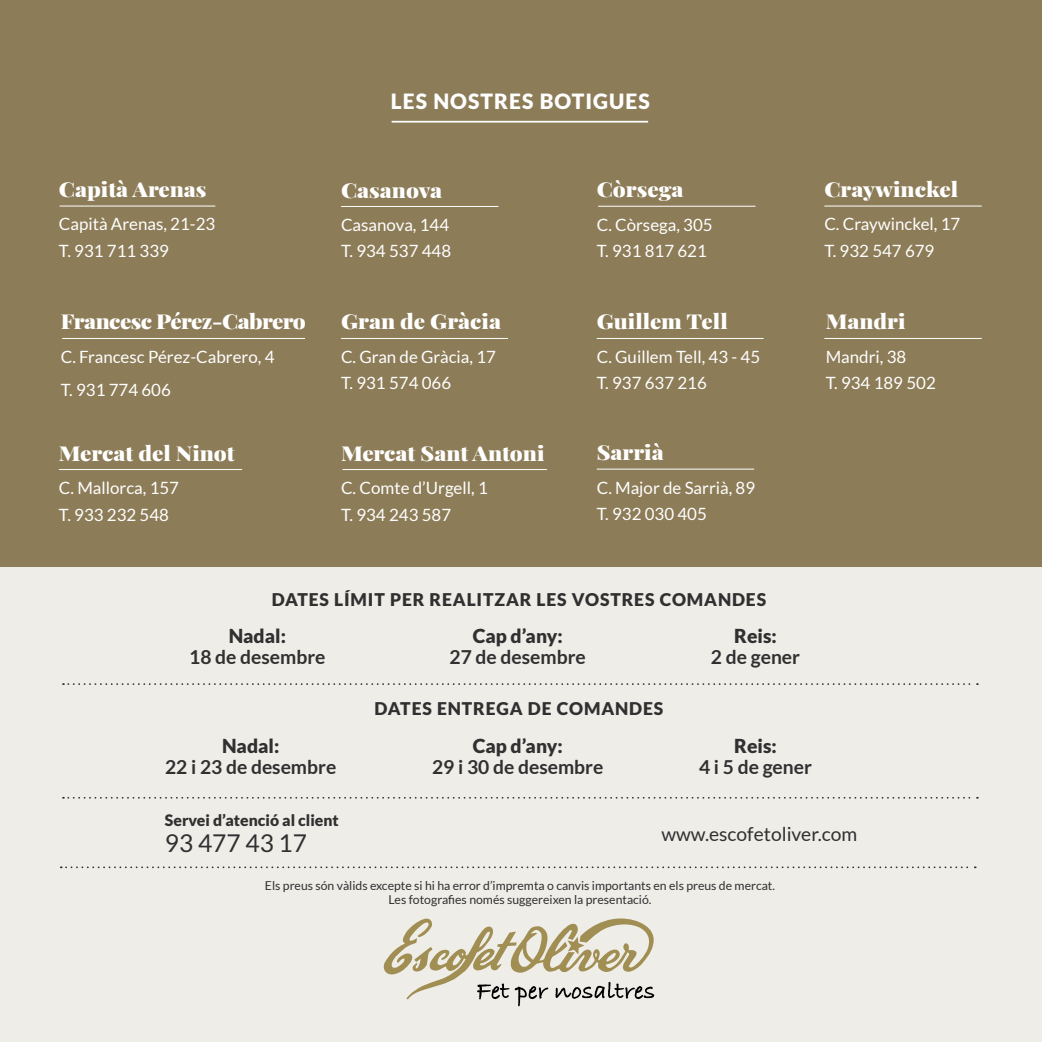
<style>
.page{position:relative;width:1042px;height:1042px;background:#fff}
.page>*{position:absolute;margin:0;border:0;box-sizing:border-box;transform-origin:0 0}
.t1{font:24.5px "Lato";color:#312f30}
.t2{font:900 21px "Lato";letter-spacing:.05em;color:#fff}
.t3{font:900 20.47px "Playfair Display";color:#fff;scale:1.1 1}
.t4{font:900 20.47px "Playfair Display";letter-spacing:-.025em;color:#fff;scale:1.1 1}
.t5{font:700 19.25px "Lato";color:#312f30}
.t6{font:900 19.25px "Lato";color:#312f30}
.t7{font:19.25px "Lato";color:#312f30}
.t8{font:900 17.5px "Lato";letter-spacing:.05em;color:#312f30}
.t9{font:16.97px/26.6px "Lato";color:#fff}
.t10{font:900 15.75px "Lato";color:#312f30}
.t11{font:12.25px/14px "Lato";color:#312f30;text-align:center}
</style>
<div class="page">
<div style="left:0;top:0;width:1042px;height:568px;background:#8d7c58"></div>
<hr style="left:341px;top:206px;width:157px;height:1px;background:#fff">
<hr style="left:342px;top:469px;width:205px;height:1px;background:#fff">
<hr style="left:341px;top:338px;width:167px;height:1px;background:#fff">
<hr style="left:598px;top:206px;width:157px;height:1px;background:#fff">
<hr style="left:597px;top:469px;width:157px;height:1px;background:#fff">
<hr style="left:597px;top:338px;width:166px;height:1px;background:#fff">
<hr style="left:824px;top:206px;width:158px;height:1px;background:#fff">
<hr style="left:824px;top:338px;width:158px;height:1px;background:#fff">
<hr style="left:59px;top:469px;width:183px;height:1px;background:#fff">
<hr style="left:62px;top:338px;width:243px;height:1px;background:#fff">
<hr style="left:60px;top:206px;width:155px;height:1px;background:#fff">
<hr style="left:392px;top:121px;width:256px;height:2px;background:#fff">
<div style="left:0;top:568px;width:1042px;height:474px;background:#efede8"></div>
<svg style="left:63px;top:797px;width:915px;height:1px"></svg>
<svg style="left:63px;top:683px;width:915px;height:2px"></svg>
<svg style="left:61px;top:866px;width:915px;height:2px"></svg>
<svg style="left:384px;top:918px;width:270px;height:88px"></svg>
<p class="t2" style="left:391px;top:89px;width:260px">LES NOSTRES BOTIGUES</p>
<p class="t3" style="left:59px;top:173px;width:136px">Capità Arenas</p>
<p class="t9" style="left:59px;top:211px;width:158px">Capità Arenas, 21-23<br>T. 931 711 339</p>
<p class="t4" style="left:61px;top:306px;width:224px">Francesc Pérez-Cabrero</p>
<p class="t9" style="left:61px;top:340px;width:215px;line-height:33.4px">C. Francesc Pérez-Cabrero, 4<br>T. 931 774 606</p>
<p class="t3" style="left:59px;top:437px;width:161px">Mercat del Ninot</p>
<p class="t9" style="left:59px;top:474px;width:122px">C. Mallorca, 157<br>T. 933 232 548</p>
<p class="t3" style="left:341px;top:174px;width:93px">Casanova</p>
<p class="t9" style="left:341px;top:211px;width:112px">Casanova, 144<br>T. 934 537 448</p>
<p class="t3" style="left:341px;top:306px;width:147px">Gran de Gràcia</p>
<p class="t9" style="left:341px;top:343px;width:156px">C. Gran de Gràcia, 17<br>T. 931 574 066</p>
<p class="t3" style="left:341px;top:437px;width:186px">Mercat Sant Antoni</p>
<p class="t9" style="left:341px;top:474px;width:148px">C. Comte d’Urgell, 1<br>T. 934 243 587</p>
<p class="t3" style="left:597px;top:173px;width:80px">Còrsega</p>
<p class="t9" style="left:597px;top:211px;width:117px">C. Còrsega, 305<br>T. 931 817 621</p>
<p class="t3" style="left:597px;top:306px;width:121px">Guillem Tell</p>
<p class="t9" style="left:597px;top:343px;width:165px">C. Guillem Tell, 43 - 45<br>T. 937 637 216</p>
<p class="t3" style="left:597px;top:436px;width:62px">Sarrià</p>
<p class="t9" style="left:597px;top:474px;width:160px">C. Major de Sarrià, 89<br>T. 932 030 405</p>
<p class="t3" style="left:824px;top:173px;width:123px">Craywinckel</p>
<p class="t9" style="left:824px;top:211px;width:138px">C. Craywinckel, 17<br>T. 932 547 679</p>
<p class="t3" style="left:825px;top:306px;width:74px">Mandri</p>
<p class="t9" style="left:825px;top:343px;width:112px">Mandri, 38<br>T. 934 189 502</p>
<p class="t8" style="left:272px;top:589px;width:496px">DATES LÍMIT PER REALITZAR LES VOSTRES COMANDES</p>
<p class="t6" style="left:229px;top:625px;width:59px">Nadal:</p>
<p class="t5" style="left:189px;top:646px;width:138px">18 de desembre</p>
<p class="t6" style="left:222px;top:734px;width:59px">Nadal:</p>
<p class="t5" style="left:165px;top:755px;width:173px">22 i 23 de desembre</p>
<p class="t6" style="left:473px;top:625px;width:92px">Cap d’any:</p>
<p class="t5" style="left:449px;top:646px;width:138px">27 de desembre</p>
<p class="t8" style="left:375px;top:699px;width:290px">DATES ENTREGA DE COMANDES</p>
<p class="t6" style="left:473px;top:734px;width:92px">Cap d’any:</p>
<p class="t5" style="left:432px;top:755px;width:173px">29 i 30 de desembre</p>
<p class="t6" style="left:734px;top:625px;width:44px">Reis:</p>
<p class="t5" style="left:711px;top:646px;width:91px">2 de gener</p>
<p class="t6" style="left:734px;top:734px;width:44px">Reis:</p>
<p class="t5" style="left:699px;top:755px;width:114px">4 i 5 de gener</p>
<p class="t10" style="left:165px;top:811px;width:175px">Servei d’atenció al client</p>
<h1 class="t1" style="left:165px;top:830px;width:144px">93 477 43 17</h1>
<p class="t7" style="left:661px;top:823px;width:197px">www.escofetoliver.com</p>
<p class="t11" style="left:265px;top:879px;width:512px">Els preus són vàlids excepte si hi ha error d’impremta o canvis importants en els preus de mercat.<br>Les fotografies només suggereixen la presentació.</p>
</div>
